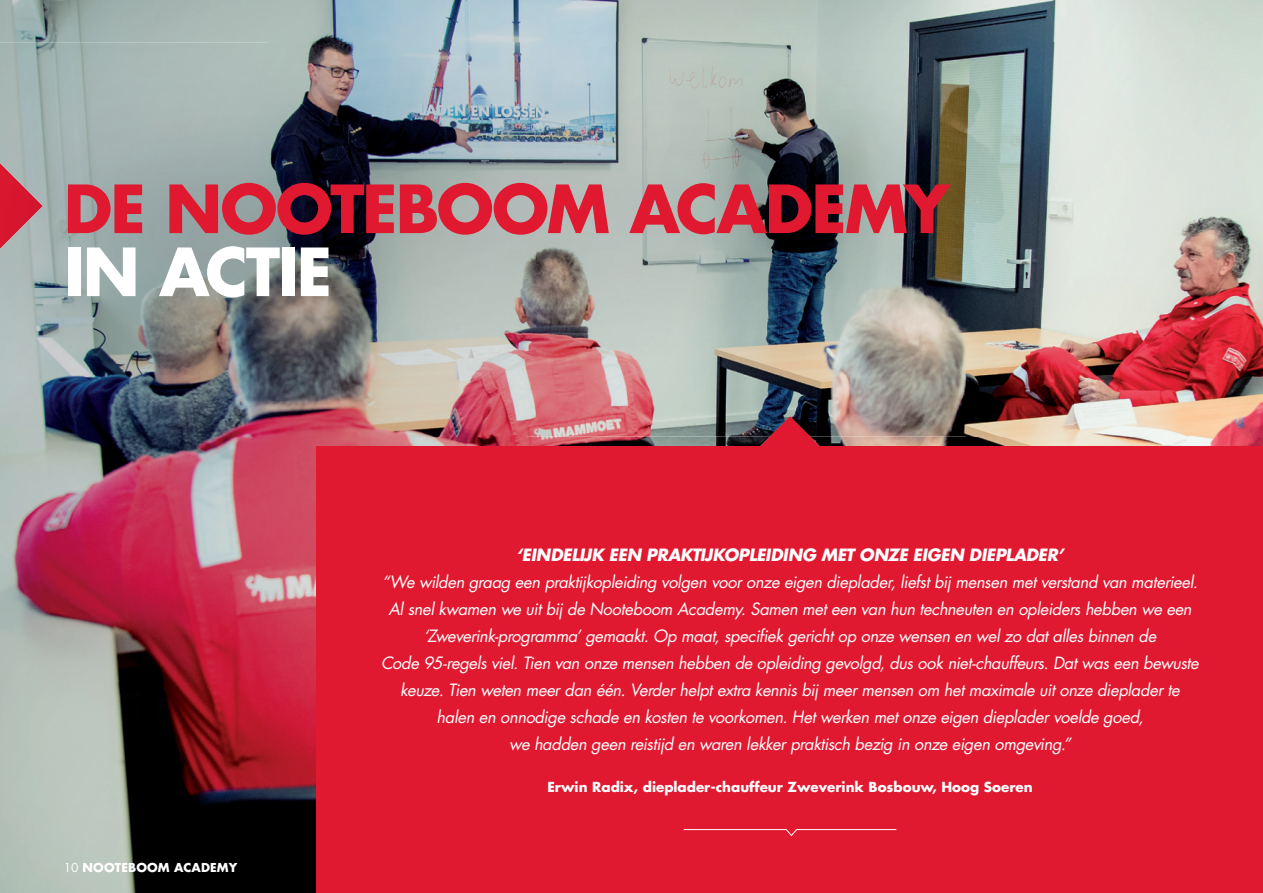
<style>
.page{position:relative;width:1263px;height:893px;background:#fff}
.page>*{position:absolute;margin:0;border:0;box-sizing:border-box;transform-origin:0 0}
.t1{font:700 64.5px "Futura Std";letter-spacing:-.035em;color:#e01931}
.t2{font:700 64.5px "Futura Std";letter-spacing:-.035em;color:#fff}
.t3{font:italic 16.5px/27px "Futura Std";letter-spacing:-.025em;color:#fff;text-align:center}
.t4{font:italic 700 16.5px "Futura Std";letter-spacing:-.015em;color:#fff}
.t5{font:700 13.5px "Futura Std";color:#fff}
.t6{font:700 12px "Futura Std";letter-spacing:.01em;color:#fff}
.s1{font-weight:400}
</style>
<div class="page">
<img style="left:0;top:0;width:1263px;height:52px">
<img style="left:1073px;top:52px;width:190px;height:315px">
<img style="left:1053px;top:367px;width:210px;height:79px">
<img style="left:0;top:436px;width:1053px;height:247px">
<img style="left:0;top:683px;width:316px;height:210px">
<svg style="left:760px;top:436px;width:60px;height:10px"></svg>
<img style="left:0;top:43px;width:1073px;height:393px">
<img style="left:0;top:164px;width:43px;height:85px">
<img style="left:770px;top:416px;width:40px;height:20px">
<div style="left:316px;top:446px;width:947px;height:447px;background:#e01931"></div>
<svg style="left:683px;top:829px;width:214px;height:8px"></svg>
<h1 class="t1" style="left:64px;top:166px;width:888px">DE NOOTEBOOM ACADEMY</h1>
<h1 class="t2" style="left:64px;top:229px;width:270px">IN ACTIE</h1>
<p class="t6" style="left:64px;top:859px;width:175px"><span class="s1">10</span> NOOTEBOOM ACADEMY</p>
<p class="t4" style="left:516px;top:544px;width:549px">‘EINDELIJK EEN PRAKTIJKOPLEIDING MET ONZE EIGEN DIEPLADER’</p>
<p class="t3" style="left:381px;top:569px;width:819px">“We wilden graag een praktijkopleiding volgen voor onze eigen dieplader, liefst bij mensen met verstand van materieel.<br>Al snel kwamen we uit bij de Nooteboom Academy. Samen met een van hun techneuten en opleiders hebben we een ‘Zweverink-programma’ gemaakt. Op maat, specifiek gericht op onze wensen en wel zo dat alles binnen de<br>Code 95-regels viel. Tien van onze mensen hebben de opleiding gevolgd, dus ook niet-chauffeurs. Dat was een bewuste keuze. Tien weten meer dan één. Verder helpt extra kennis bij meer mensen om het maximale uit onze dieplader te halen en onnodige schade en kosten te voorkomen. Het werken met onze eigen dieplader voelde goed,<br>we hadden geen reistijd en waren lekker praktisch bezig in onze eigen omgeving.”</p>
<p class="t5" style="left:547px;top:778px;width:487px">Erwin Radix, dieplader-chauffeur Zweverink Bosbouw, Hoog Soeren</p>
</div>
